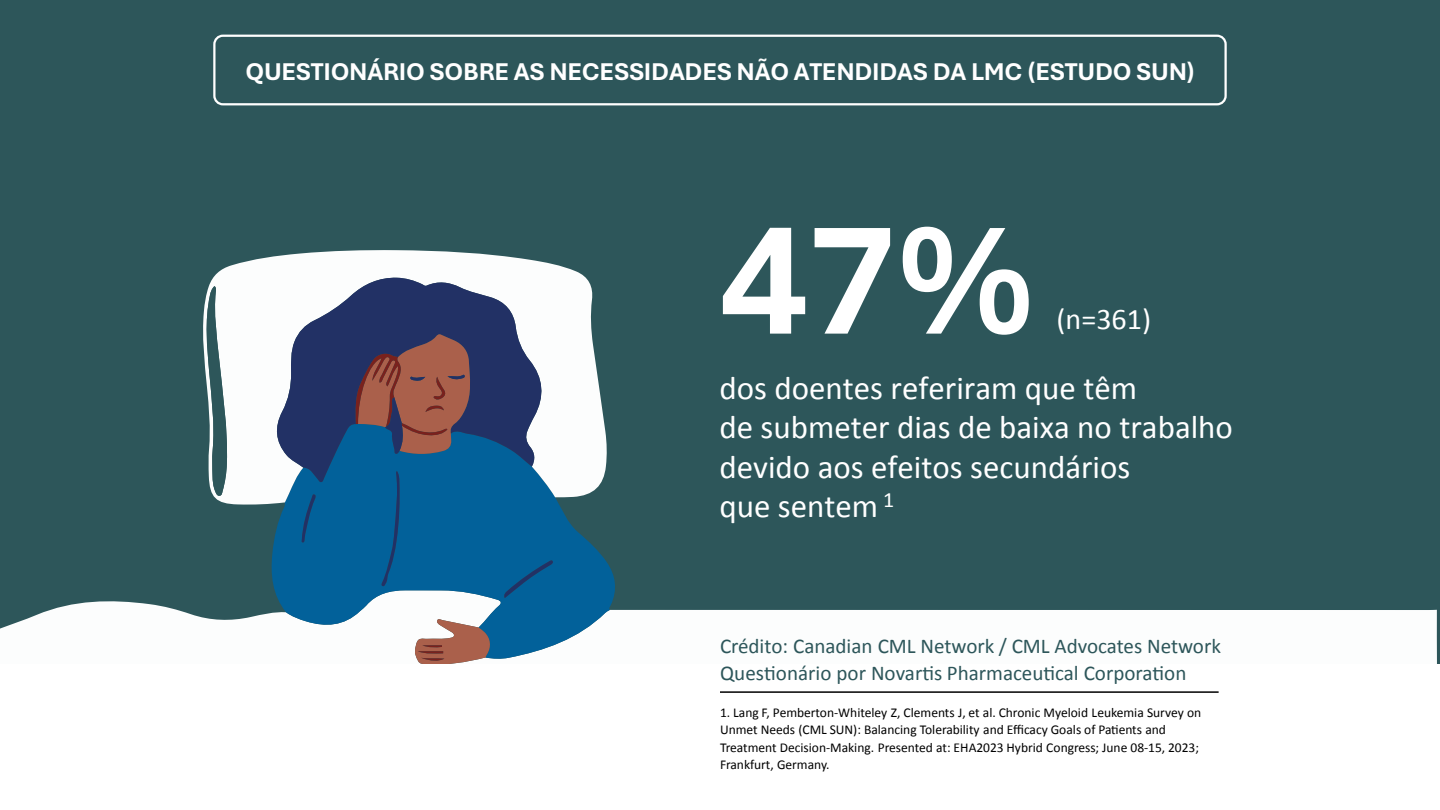
<style>
.page{position:relative;width:1440px;height:810px;background:#2d565a}
.page>*{position:absolute;margin:0;border:0;box-sizing:border-box;transform-origin:0 0}
.t1{font:700 165px "Aptos";color:#fff}
.t2{font:33px/39.6px "Calibri";color:#fff}
.t3{font:30px "Calibri";color:#fff}
.t4{font:700 25.5px "Aptos";letter-spacing:-.01em;color:#fff}
.t5{font:21px/27px "Calibri";color:#2d565a}
.t6{font:13.5px/17.4px "Calibri";color:#000}
</style>
<div class="page">
<svg style="left:0;top:601px;width:1437px;height:64px;background:#dee5e5"></svg>
<svg style="left:270px;top:505px;width:348px;height:154px;background:#4286ae"></svg>
<svg style="left:203px;top:250px;width:404px;height:255px;background:#bcd0d8"></svg>
<svg style="left:274px;top:277px;width:271px;height:205px;background:#556d94"></svg>
<svg style="left:381px;top:471px;width:19px;height:116px;background:#075990"></svg>
<svg style="left:503px;top:559px;width:51px;height:39px;background:#065b93"></svg>
<svg style="left:301px;top:494px;width:15px;height:49px"></svg>
<svg style="left:204px;top:286px;width:24px;height:210px"></svg>
<svg style="left:413px;top:618px;width:79px;height:47px;background:#b69088"></svg>
<svg style="left:355px;top:334px;width:117px;height:121px;background:#725157"></svg>
<div style="left:0;top:665px;width:1440px;height:145px;background:#fff"></div>
<hr style="left:720px;top:691px;width:499px;height:2px;background:#000">
<div style="left:213px;top:35px;width:1014px;height:70px;border:2px solid #fff;border-radius:9px"></div>
<h3 class="t4" style="left:245px;top:55px;width:950px">QUESTIONÁRIO SOBRE AS NECESSIDADES NÃO ATENDIDAS DA LMC (ESTUDO SUN)</h3>
<h1 class="t1" style="left:720px;top:167px;width:317px">47%</h1>
<h3 class="t3" style="left:1056px;top:299px;width:96px">(n=361)</h3>
<h2 class="t2" style="left:719px;top:367px;width:419px">dos doentes referiram que têm</h2>
<h2 class="t2" style="left:719px;top:407px;width:515px">de submeter dias de baixa no trabalho devido aos efeitos secundários<br>que sentem <sup>1</sup></h2>
<h3 class="t5" style="left:720px;top:632px;width:503px">Crédito: Canadian CML Network / CML Advocates Network<br>Questionário por Novartis Pharmaceutical Corporation</h3>
<p class="t6" style="left:720px;top:703px;width:483px">1. Lang F, Pemberton-Whiteley Z, Clements J, et al. Chronic Myeloid Leukemia Survey on Unmet Needs (CML SUN): Balancing Tolerability and Efficacy Goals of Patients and Treatment Decision-Making. Presented at: EHA2023 Hybrid Congress; June 08-15, 2023; Frankfurt, Germany.</p>
</div>
